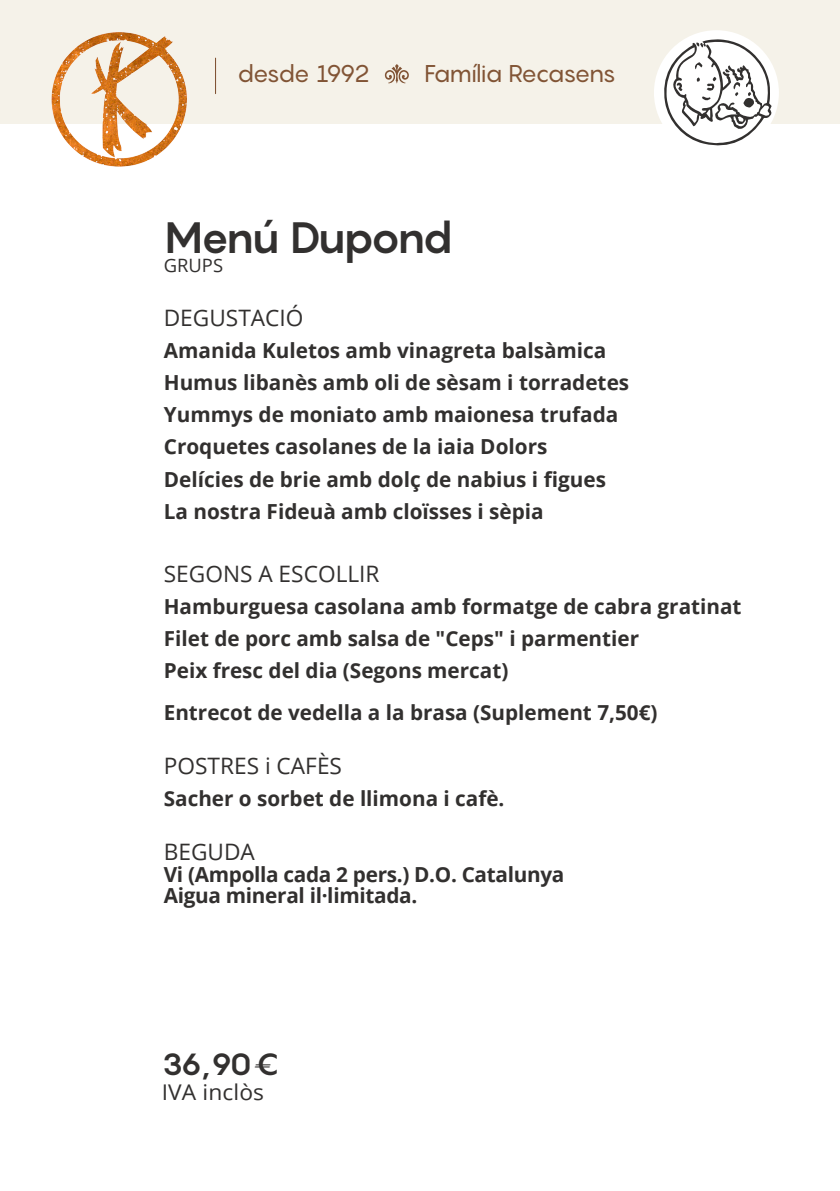
<style>
.page{position:relative;width:840px;height:1191px;background:#fff}
.page>*{position:absolute;margin:0;border:0;box-sizing:border-box;transform-origin:0 0}
.t1{font:700 43.2px "Pangram";letter-spacing:-.075em;color:#32302f}
.t2{font:700 30.2px "Pangram";color:#32302f;scale:1.05 1}
.t3{font:24px "Pangram";letter-spacing:-.07em;color:#815435}
.t4{font:22.6px "Open Sans";color:#32302f}
.t5{font:21.6px "Open Sans";letter-spacing:.005em;color:#32302f;scale:1.05 1}
.t6{font:700 20.8px/32px "Open Sans";color:#32302f}
.t7{font:700 20.6px/32px "Open Sans";color:#32302f}
.t8{font:18.4px "Open Sans";color:#32302f}
</style>
<div class="page">
<div style="left:0;top:0;width:839px;height:123px;background:#f5f2e9"></div>
<hr style="left:215px;top:58px;width:1px;height:36px;background:#815435">
<svg style="left:384px;top:64px;width:24px;height:20px"></svg>
<div style="left:653px;top:30px;width:125px;height:125px;background:#fff;border-radius:50%"></div>
<svg style="left:660px;top:39px;width:111px;height:107px"></svg>
<img style="left:46px;top:32px;width:147px;height:135px">
<p class="t3" style="left:237px;top:64px;width:134px">desde 1992</p>
<p class="t3" style="left:424px;top:64px;width:193px">Família Recasens</p>
<h1 class="t1" style="left:164px;top:220px;width:290px">Menú Dupond</h1>
<p class="t8" style="left:164px;top:258px;width:61px">GRUPS</p>
<p class="t4" style="left:164px;top:309px;width:141px">DEGUSTACIÓ</p>
<p class="t6" style="left:164px;top:337px;width:466px">Amanida Kuletos amb vinagreta balsàmica Humus libanès amb oli de sèsam i torradetes Yummys de moniato amb maionesa trufada Croquetes casolanes de la iaia Dolors Delícies de brie amb dolç de nabius i figues La nostra Fideuà amb cloïsses i sèpia</p>
<p class="t4" style="left:164px;top:565px;width:217px">SEGONS A ESCOLLIR</p>
<p class="t7" style="left:164px;top:593px;width:579px">Hamburguesa casolana amb formatge de cabra gratinat<br>Filet de porc amb salsa de "Ceps" i parmentier<br>Peix fresc del dia (Segons mercat)</p>
<p class="t7" style="left:164px;top:698px;width:495px">Entrecot de vedella a la brasa (Suplement 7,50€)</p>
<p class="t4" style="left:164px;top:756px;width:180px">POSTRES i CAFÈS</p>
<p class="t7" style="left:164px;top:784px;width:342px">Sacher o sorbet de llimona i cafè.</p>
<p class="t4" style="left:164px;top:842px;width:93px">BEGUDA</p>
<p class="t6" style="left:164px;top:865px;width:402px;line-height:21.8px">Vi (Ampolla cada 2 pers.) D.O. Catalunya<br>Aigua mineral il·limitada.</p>
<h2 class="t2" style="left:162px;top:1052px;width:114px">36,90€</h2>
<p class="t5" style="left:162px;top:1083px;width:99px">IVA inclòs</p>
</div>
